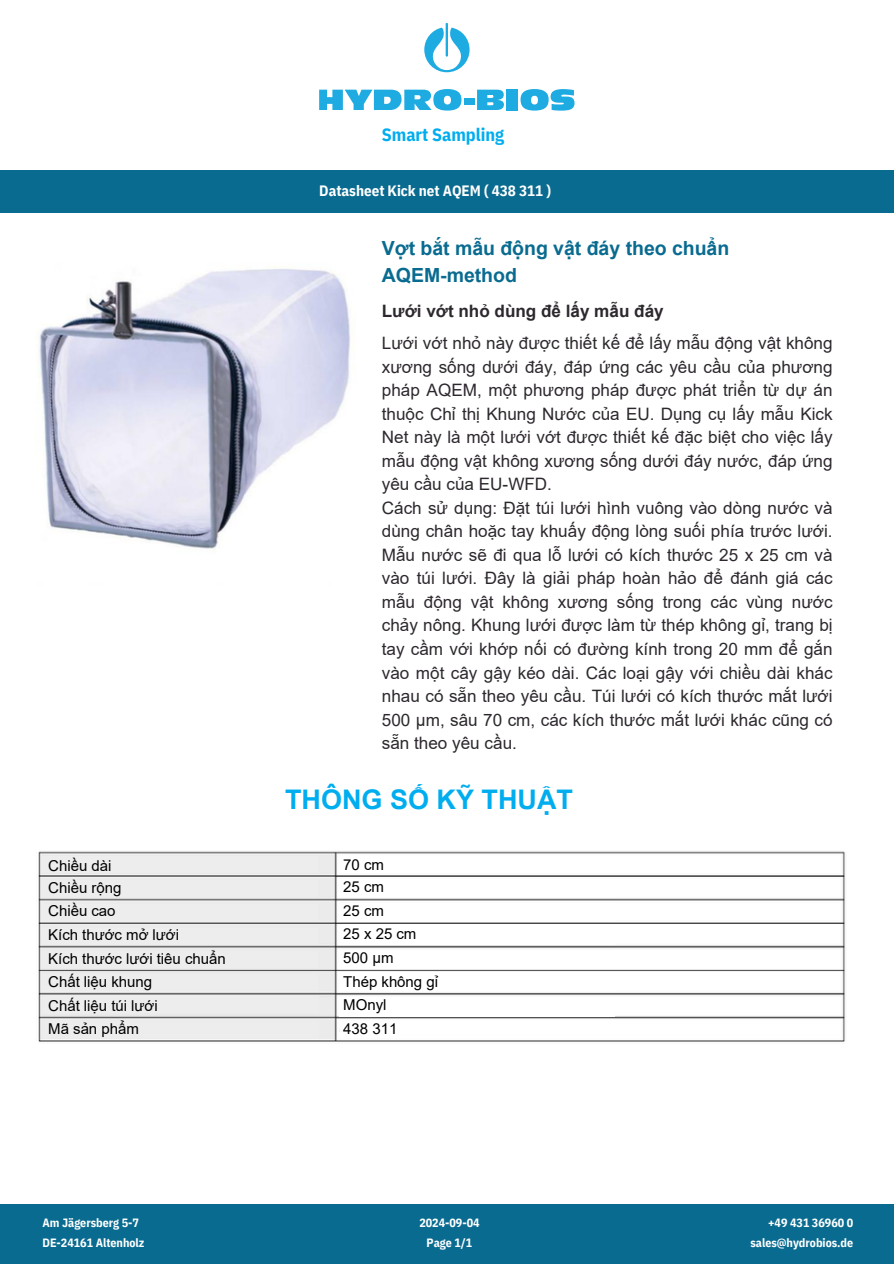
<style>
.page{position:relative;width:894px;height:1264px;background:#fff}
.page>*{position:absolute;margin:0;border:0;box-sizing:border-box;transform-origin:0 0}
.t1{font:700 27px "Arial";color:#00adef}
.t2{font:700 19.5px/27px "Arial";color:#096b90}
.t3{font:700 18px "IBM Plex Sans Cond";color:#00adef}
.t4{font:17.1px/23.5px "Arial";color:#2d282e}
.t5{font:700 17.1px "Arial";color:#2d282e}
.t6{font:15px "Arial";color:#000}
.t7{font:700 15px "IBM Plex Sans Cond";color:#fff}
.t8{font:700 12px/20.2px "IBM Plex Sans Cond";color:#fff}
</style>
<div class="page">
<svg style="left:424px;top:23px;width:45px;height:49px"></svg>
<div style="left:0;top:170px;width:893px;height:43px;background:#096b90"></div>
<svg style="left:319px;top:89px;width:142px;height:22px"></svg>
<div style="left:464px;top:99px;width:10px;height:5px;background:#1dabe2"></div>
<svg style="left:477px;top:90px;width:27px;height:20px"></svg>
<div style="left:506px;top:90px;width:11px;height:20px;background:#1dabe2"></div>
<svg style="left:520px;top:89px;width:54px;height:22px"></svg>
<div style="left:0;top:1203px;width:893px;height:60px;background:#096b90"></div>
<img style="left:39px;top:269px;width:311px;height:280px">
<img style="left:38px;top:851px;width:808px;height:191px">
<div style="left:43px;top:856px;width:275px;height:17px;background:#ededed"></div>
<div style="left:339px;top:855px;width:275px;height:17px;background:#fff"></div>
<div style="left:43px;top:880px;width:275px;height:17px;background:#ededed"></div>
<div style="left:339px;top:879px;width:275px;height:17px;background:#fff"></div>
<div style="left:43px;top:904px;width:275px;height:17px;background:#ededed"></div>
<div style="left:339px;top:903px;width:275px;height:17px;background:#fff"></div>
<div style="left:43px;top:928px;width:275px;height:17px;background:#ededed"></div>
<div style="left:339px;top:927px;width:275px;height:17px;background:#fff"></div>
<div style="left:43px;top:951px;width:275px;height:16px;background:#ededed"></div>
<div style="left:339px;top:951px;width:275px;height:17px;background:#fff"></div>
<div style="left:43px;top:974px;width:275px;height:17px;background:#ededed"></div>
<div style="left:339px;top:974px;width:275px;height:17px;background:#fff"></div>
<div style="left:43px;top:996px;width:275px;height:16px;background:#ededed"></div>
<div style="left:339px;top:999px;width:275px;height:17px;background:#fff"></div>
<div style="left:43px;top:1021px;width:275px;height:17px;background:#ededed"></div>
<div style="left:340px;top:1020px;width:275px;height:17px;background:#fff"></div>
<p class="t3" style="left:382px;top:122px;width:124px">Smart Sampling</p>
<h3 class="t7" style="left:319px;top:181px;width:233px">Datasheet Kick net AQEM ( 438 311 )</h3>
<h2 class="t2" style="left:382px;top:234px;width:349px">Vợt bắt mẫu động vật đáy theo chuẩn<br>AQEM-method</h2>
<h6 class="t5" style="left:382px;top:302px;width:283px">Lưới vớt nhỏ dùng để lấy mẫu đáy</h6>
<h6 class="t4" style="left:382px;top:331px;width:452px">Lưới vớt nhỏ này được thiết kế để lấy mẫu động vật không xương sống dưới đáy, đáp ứng các yêu cầu của phương pháp AQEM, một phương pháp được phát triển từ dự án thuộc Chỉ thị Khung Nước của EU. Dụng cụ lấy mẫu Kick Net này là một lưới vớt được thiết kế đặc biệt cho việc lấy mẫu động vật không xương sống dưới đáy nước, đáp ứng yêu cầu của EU-WFD.<br>Cách sử dụng: Đặt túi lưới hình vuông vào dòng nước và dùng chân hoặc tay khuấy động lòng suối phía trước lưới.<br>Mẫu nước sẽ đi qua lỗ lưới có kích thước 25 x 25 cm và vào túi lưới. Đây là giải pháp hoàn hảo để đánh giá các mẫu động vật không xương sống trong các vùng nước chảy nông. Khung lưới được làm từ thép không gỉ, trang bị tay cầm với khớp nối có đường kính trong 20 mm để gắn vào một cây gậy kéo dài. Các loại gậy với chiều dài khác nhau có sẵn theo yêu cầu. Túi lưới có kích thước mắt lưới 500 µm, sâu 70 cm, các kích thước mắt lưới khác cũng có sẵn theo yêu cầu.</h6>
<h6 class="t1" style="left:285px;top:785px;width:289px">THÔNG SỐ KỸ THUẬT</h6>
<h6 class="t6" style="left:48px;top:857px;width:65px">Chiều dài</h6>
<h6 class="t6" style="left:343px;top:856px;width:42px">70 cm</h6>
<h6 class="t6" style="left:48px;top:879px;width:75px">Chiều rộng</h6>
<h6 class="t6" style="left:343px;top:878px;width:42px">25 cm</h6>
<h6 class="t6" style="left:48px;top:902px;width:69px">Chiều cao</h6>
<h6 class="t6" style="left:343px;top:902px;width:42px">25 cm</h6>
<h6 class="t6" style="left:48px;top:926px;width:132px">Kích thước mở lưới</h6>
<h6 class="t6" style="left:343px;top:925px;width:75px">25 x 25 cm</h6>
<h6 class="t6" style="left:48px;top:950px;width:179px">Kích thước lưới tiêu chuẩn</h6>
<h6 class="t6" style="left:343px;top:949px;width:52px">500 µm</h6>
<h6 class="t6" style="left:48px;top:973px;width:105px">Chất liệu khung</h6>
<h6 class="t6" style="left:343px;top:972px;width:96px">Thép không gỉ</h6>
<h6 class="t6" style="left:48px;top:997px;width:111px">Chất liệu túi lưới</h6>
<p class="t6" style="left:343px;top:996px;width:45px">MOnyl</p>
<p class="t6" style="left:48px;top:1020px;width:92px">Mã sản phẩm</p>
<p class="t6" style="left:343px;top:1020px;width:56px">438 311</p>
<h4 class="t8" style="left:43px;top:1211px;width:103px">Am Jägersberg 5-7<br>DE-24161 Altenholz</h4>
<h1 class="t8" style="left:419px;top:1211px;width:62px;text-align:center">2024-09-04<br>Page 1/1</h1>
<p class="t8" style="left:750px;top:1211px;width:104px;text-align:right">+49 431 36960 0 sales@hydrobios.de</p>
</div>
